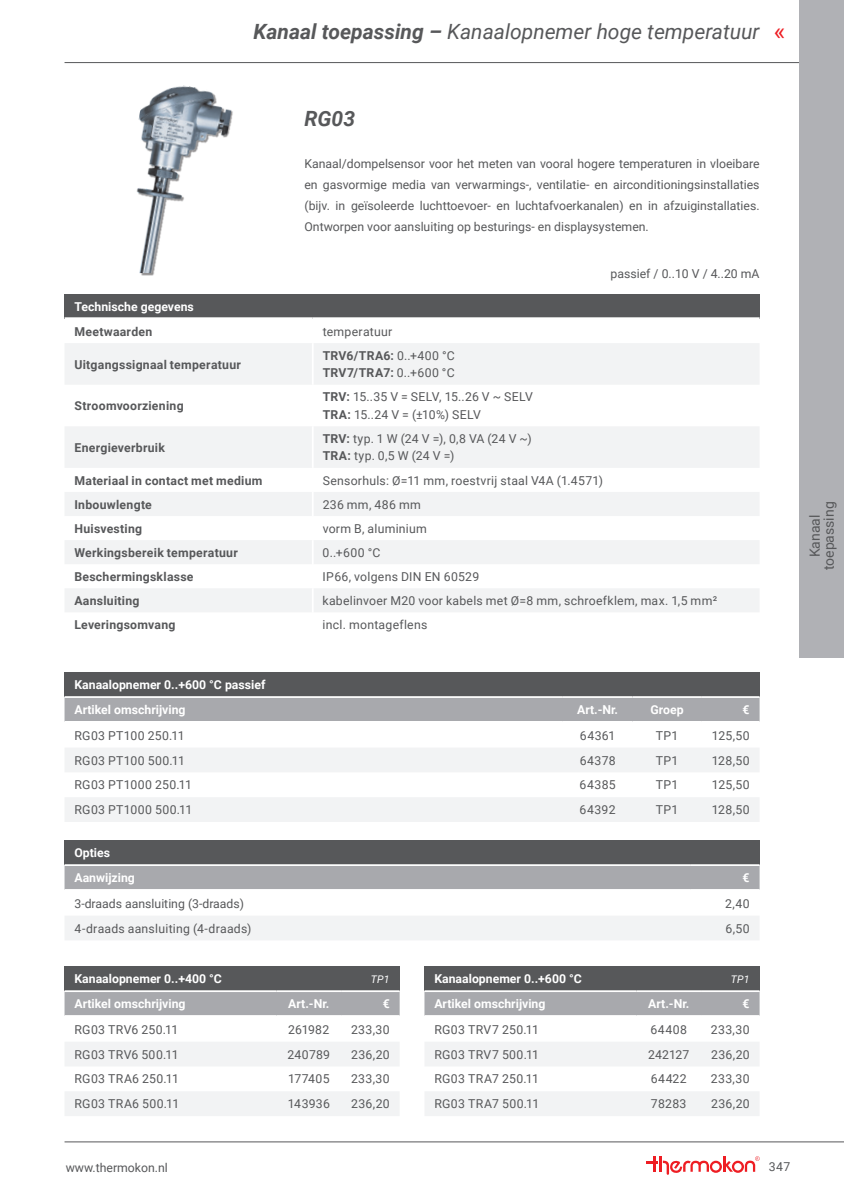
<style>
.page{position:relative;width:844px;height:1191px;background:#fff}
.page>*{position:absolute;margin:0;border:0;box-sizing:border-box;transform-origin:0 0}
.t1{font:italic 21px "Roboto";color:#57585a}
.t2{font:italic 700 21px "Roboto";color:#57585a}
.t3{font:14px/14px "Roboto";color:#57585a;text-align:center}
.t4{font:12.25px/21px "Roboto";letter-spacing:.02em;color:#57585a}
.t5{font:700 12.25px/17.5px "Roboto";letter-spacing:.02em;color:#57585a}
.t6{font:700 12.25px/24.8px "Roboto";color:#fff}
.t7{font:12.25px "Roboto";color:#57585a}
.t8{font:italic 10.5px "Roboto";letter-spacing:.025em;color:#fff}
.s1{font-weight:700}
.s2{font-style:normal;font-size:24.5px;color:#ee1d23}
.s3{font-weight:400}
</style>
<div class="page">
<hr style="left:64px;top:62px;width:779px;height:1px;background:#57585a">
<hr style="left:64px;top:1141px;width:779px;height:1px;background:#57585a">
<svg style="left:646px;top:1156px;width:113px;height:18px"></svg>
<div style="left:799px;top:0;width:44px;height:657px;background:#b0b1b5"></div>
<div style="left:64px;top:294px;width:695px;height:24px;background:#57585a"></div>
<svg style="left:65px;top:343px;width:694px;height:269px;fill:#f2f3f4"></svg>
<hr style="left:64px;top:317px;width:249px;height:2px;background:#fff">
<hr style="left:313px;top:317px;width:446px;height:2px;background:#fff">
<hr style="left:312px;top:343px;width:1px;height:42px;background:#fff">
<hr style="left:312px;top:385px;width:1px;height:41px;background:#fff">
<hr style="left:312px;top:426px;width:1px;height:42px;background:#fff">
<svg style="left:312px;top:468px;width:1px;height:144px"></svg>
<div style="left:64px;top:672px;width:695px;height:25px;background:#57585a"></div>
<div style="left:64px;top:698px;width:695px;height:23px;background:#a8a9ad"></div>
<svg style="left:65px;top:748px;width:694px;height:74px;fill:#f2f3f4"></svg>
<hr style="left:64px;top:696px;width:498px;height:2px;background:#fff">
<hr style="left:562px;top:696px;width:70px;height:2px;background:#fff">
<hr style="left:632px;top:696px;width:69px;height:2px;background:#fff">
<hr style="left:701px;top:696px;width:58px;height:2px;background:#fff">
<div style="left:64px;top:966px;width:335px;height:25px;background:#57585a"></div>
<div style="left:64px;top:992px;width:335px;height:23px;background:#a8a9ad"></div>
<svg style="left:65px;top:1042px;width:334px;height:74px"></svg>
<hr style="left:64px;top:990px;width:212px;height:2px;background:#fff">
<hr style="left:276px;top:990px;width:65px;height:2px;background:#fff">
<hr style="left:341px;top:990px;width:58px;height:2px;background:#fff">
<div style="left:424px;top:966px;width:335px;height:25px;background:#57585a"></div>
<div style="left:424px;top:992px;width:335px;height:23px;background:#a8a9ad"></div>
<svg style="left:425px;top:1042px;width:334px;height:74px"></svg>
<hr style="left:424px;top:990px;width:212px;height:2px;background:#fff">
<hr style="left:636px;top:990px;width:64px;height:2px;background:#fff">
<hr style="left:700px;top:990px;width:59px;height:2px;background:#fff">
<div style="left:64px;top:840px;width:695px;height:25px;background:#57585a"></div>
<div style="left:64px;top:866px;width:695px;height:23px;background:#a8a9ad"></div>
<div style="left:65px;top:916px;width:694px;height:24px;background:#f2f3f4"></div>
<hr style="left:64px;top:864px;width:626px;height:2px;background:#fff">
<hr style="left:690px;top:864px;width:69px;height:2px;background:#fff">
<img style="left:136px;top:85px;width:97px;height:188px">
<h1 class="t1" style="left:253px;top:17px;width:533px"><span class="s1">Kanaal toepassing –</span> Kanaalopnemer hoge temperatuur <span class="s2">«</span></h1>
<h1 class="t2" style="left:304px;top:104px;width:52px">RG03</h1>
<p class="t4" style="left:304px;top:153px;width:456px;text-align:justify">Kanaal/dompelsensor voor het meten van vooral hogere temperaturen in vloeibare en gasvormige media van verwarmings-, ventilatie- en airconditioningsinstallaties (bijv. in geïsoleerde luchttoevoer- en luchtafvoerkanalen) en in afzuiginstallaties.<br>Ontworpen voor aansluiting op besturings- en displaysystemen.</p>
<p class="t7" style="left:610px;top:265px;width:150px">passief / 0..10 V / 4..20 mA</p>
<p class="t6" style="left:74px;top:293px;width:121px">Technische gegevens</p>
<p class="t5" style="left:74px;top:322px;width:79px">Meetwaarden</p>
<p class="t4" style="left:322px;top:320px;width:71px">temperatuur</p>
<p class="t5" style="left:74px;top:355px;width:168px">Uitgangssignaal temperatuur</p>
<p class="t5" style="left:322px;top:346px;width:134px">TRV6/TRA6: <span class="s3">0..+400 °C<br></span>TRV7/TRA7: <span class="s3">0..+600 °C</span></p>
<p class="t5" style="left:74px;top:396px;width:111px">Stroomvoorziening</p>
<p class="t4" style="left:322px;top:388px;width:212px;line-height:17.5px"><span class="s1">TRV:</span> 15..35 V = SELV, 15..26 V ~ SELV<br><span class="s1">TRA:</span> 15..24 V = (±10%) SELV</p>
<p class="t5" style="left:74px;top:438px;width:92px">Energieverbruik</p>
<p class="t4" style="left:322px;top:429px;width:210px;line-height:17.5px"><span class="s1">TRV:</span> typ. 1 W (24 V =), 0,8 VA (24 V ~)<br><span class="s1">TRA:</span> typ. 0,5 W (24 V =)</p>
<p class="t5" style="left:74px;top:471px;width:189px">Materiaal in contact met medium</p>
<p class="t4" style="left:322px;top:469px;width:282px">Sensorhuls: Ø=11 mm, roestvrij staal V4A (1.4571)</p>
<p class="t5" style="left:74px;top:495px;width:79px">Inbouwlengte</p>
<p class="t4" style="left:322px;top:493px;width:100px">236 mm, 486 mm</p>
<p class="t5" style="left:74px;top:519px;width:69px">Huisvesting</p>
<p class="t4" style="left:322px;top:517px;width:106px">vorm B, aluminium</p>
<p class="t5" style="left:74px;top:543px;width:165px">Werkingsbereik temperatuur</p>
<p class="t4" style="left:322px;top:541px;width:59px">0..+600 °C</p>
<p class="t5" style="left:74px;top:567px;width:120px">Beschermingsklasse</p>
<p class="t4" style="left:322px;top:565px;width:158px">IP66, volgens DIN EN 60529</p>
<p class="t5" style="left:74px;top:591px;width:67px">Aansluiting</p>
<p class="t4" style="left:322px;top:589px;width:396px">kabelinvoer M20 voor kabels met Ø=8 mm, schroefklem, max. 1,5 mm²</p>
<p class="t5" style="left:74px;top:615px;width:102px">Leveringsomvang</p>
<p class="t4" style="left:322px;top:613px;width:106px">incl. montageflens</p>
<p class="t6" style="left:74px;top:672px;width:192px">Kanaalopnemer 0..+600 °C passief<br>Artikel omschrijving</p>
<p class="t6" style="left:577px;top:697px;width:43px">Art.-Nr.</p>
<p class="t6" style="left:650px;top:697px;width:35px">Groep</p>
<p class="t6" style="left:742px;top:697px;width:9px">€</p>
<p class="t4" style="left:74px;top:724px;width:112px">RG03 PT100 250.11</p>
<p class="t4" style="left:580px;top:724px;width:37px">64361</p>
<p class="t4" style="left:655px;top:724px;width:24px">TP1</p>
<p class="t4" style="left:711px;top:724px;width:39px">125,50</p>
<p class="t4" style="left:74px;top:749px;width:112px">RG03 PT100 500.11</p>
<p class="t4" style="left:579px;top:749px;width:37px">64378</p>
<p class="t4" style="left:655px;top:749px;width:24px">TP1</p>
<p class="t4" style="left:711px;top:749px;width:39px">128,50</p>
<p class="t4" style="left:74px;top:774px;width:119px">RG03 PT1000 250.11</p>
<p class="t4" style="left:579px;top:774px;width:38px">64385</p>
<p class="t4" style="left:655px;top:774px;width:24px">TP1</p>
<p class="t4" style="left:711px;top:774px;width:39px">125,50</p>
<p class="t4" style="left:74px;top:799px;width:119px">RG03 PT1000 500.11</p>
<p class="t4" style="left:579px;top:799px;width:38px">64392</p>
<p class="t4" style="left:655px;top:799px;width:24px">TP1</p>
<p class="t4" style="left:711px;top:799px;width:39px">128,50</p>
<p class="t6" style="left:74px;top:840px;width:62px">Opties<br>Aanwijzing</p>
<p class="t6" style="left:742px;top:865px;width:9px">€</p>
<p class="t7" style="left:74px;top:895px;width:171px">3-draads aansluiting (3-draads)</p>
<p class="t4" style="left:725px;top:892px;width:26px">2,40</p>
<p class="t4" style="left:74px;top:917px;width:178px">4-draads aansluiting (4-draads)</p>
<p class="t4" style="left:725px;top:917px;width:26px">6,50</p>
<p class="t6" style="left:74px;top:966px;width:149px">Kanaalopnemer 0..+400 °C</p>
<p class="t8" style="left:371px;top:972px;width:20px">TP1</p>
<p class="t6" style="left:74px;top:991px;width:113px">Artikel omschrijving</p>
<p class="t6" style="left:288px;top:991px;width:43px">Art.-Nr.</p>
<p class="t6" style="left:382px;top:991px;width:9px">€</p>
<p class="t4" style="left:74px;top:1018px;width:105px">RG03 TRV6 250.11</p>
<p class="t4" style="left:288px;top:1018px;width:43px">261982</p>
<p class="t4" style="left:351px;top:1018px;width:40px">233,30</p>
<p class="t4" style="left:74px;top:1043px;width:106px">RG03 TRV6 500.11</p>
<p class="t4" style="left:287px;top:1043px;width:44px">240789</p>
<p class="t4" style="left:351px;top:1043px;width:40px">236,20</p>
<p class="t4" style="left:74px;top:1068px;width:106px">RG03 TRA6 250.11</p>
<p class="t4" style="left:288px;top:1068px;width:43px">177405</p>
<p class="t4" style="left:351px;top:1068px;width:40px">233,30</p>
<p class="t4" style="left:74px;top:1093px;width:106px">RG03 TRA6 500.11</p>
<p class="t4" style="left:287px;top:1093px;width:44px">143936</p>
<p class="t4" style="left:351px;top:1093px;width:40px">236,20</p>
<p class="t6" style="left:434px;top:966px;width:149px">Kanaalopnemer 0..+600 °C</p>
<p class="t8" style="left:730px;top:972px;width:20px">TP1</p>
<p class="t6" style="left:434px;top:991px;width:113px">Artikel omschrijving</p>
<p class="t6" style="left:648px;top:991px;width:43px">Art.-Nr.</p>
<p class="t6" style="left:742px;top:991px;width:9px">€</p>
<p class="t4" style="left:434px;top:1018px;width:106px">RG03 TRV7 250.11</p>
<p class="t4" style="left:650px;top:1018px;width:38px">64408</p>
<p class="t4" style="left:710px;top:1018px;width:40px">233,30</p>
<p class="t4" style="left:434px;top:1043px;width:106px">RG03 TRV7 500.11</p>
<p class="t4" style="left:647px;top:1043px;width:43px">242127</p>
<p class="t4" style="left:711px;top:1043px;width:40px">236,20</p>
<p class="t4" style="left:434px;top:1068px;width:106px">RG03 TRA7 250.11</p>
<p class="t4" style="left:650px;top:1068px;width:38px">64422</p>
<p class="t4" style="left:710px;top:1068px;width:40px">233,30</p>
<p class="t4" style="left:434px;top:1093px;width:106px">RG03 TRA7 500.11</p>
<p class="t4" style="left:650px;top:1093px;width:37px">78283</p>
<p class="t4" style="left:711px;top:1093px;width:40px">236,20</p>
<p class="t3" style="left:807px;top:570px;width:70px;rotate:-90deg">Kanaal toepassing</p>
<p class="t7" style="left:66px;top:1159px;width:104px">www.thermokon.nl</p>
<p class="t4" style="left:768px;top:1155px;width:23px">347</p>
</div>
